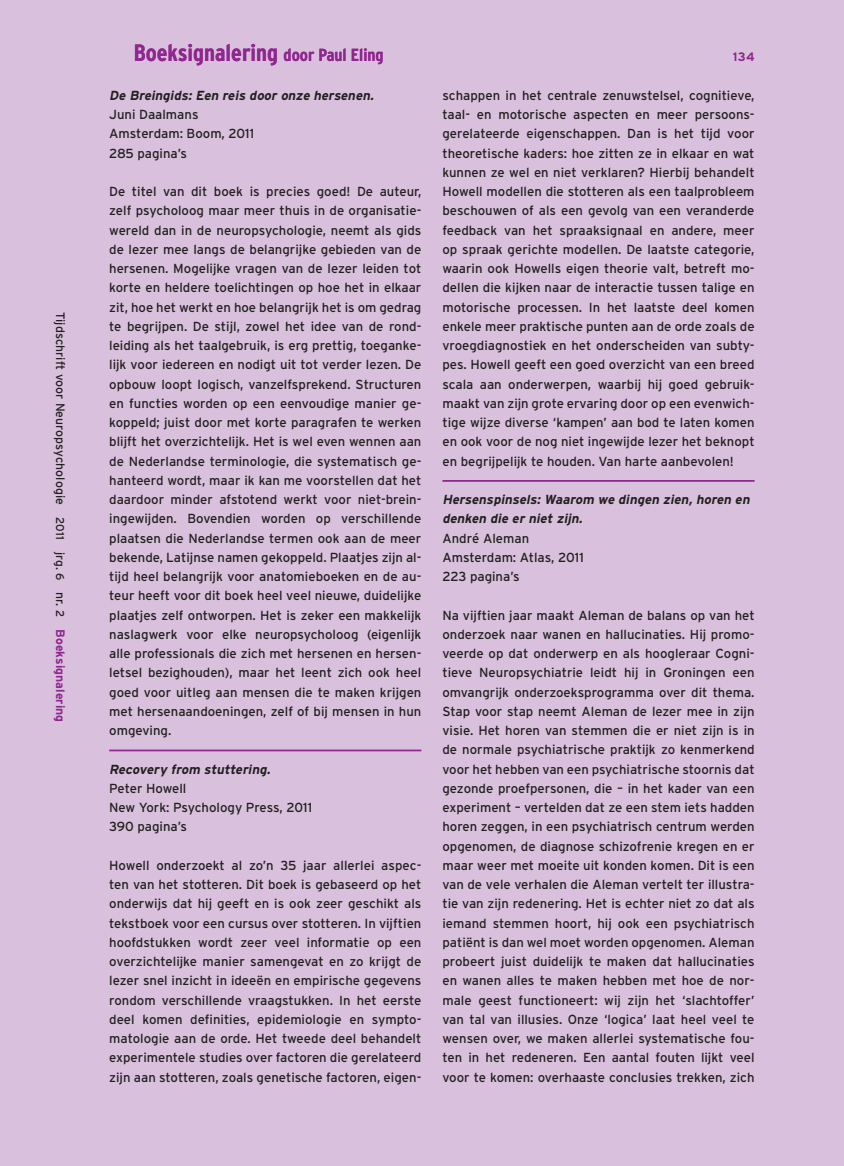
<style>
.page{position:relative;width:844px;height:1166px;background:#fff}
.page>*{position:absolute;margin:0;border:0;box-sizing:border-box;transform-origin:0 0}
.Kopregel-Besprokenbo{font:700 condensed 23.62px "Interstate";color:#90268f}
.Uitgelicht-Besproken{font:13.12px/19.2px "Interstate";color:#231f20;text-align:justify}
.Uitgelicht-Besproken-2{font:italic 700 13.12px/19.2px "Interstate";color:#231f20}
.Margetekst{font:12.25px "Interstate";letter-spacing:.005em;color:#231f20}
.Kopregel{font:700 12.25px "Interstate";color:#90268f}
.s1{font-size:11.38px}
.s2{font-size:11.9px}
.s3{font-weight:700;color:#90268f}
.s4{font-size:17.5px}
</style>
<div class="page">
<div style="left:0;top:0;width:843px;height:1166px;background:#d9c1dd"></div>
<hr style="left:109px;top:749px;width:312px;height:2px;background:#90268f">
<hr style="left:442px;top:480px;width:312px;height:2px;background:#90268f">
<p class="Margetekst" style="left:67px;top:312px;width:412px;rotate:90deg">Tijdschrift voor Neuropsychologie <span class="s1">2011</span> <span class="s2">jrg.</span> <span class="s1">6</span> nr. <span class="s1">2</span> <span class="s3">Boeksignalering</span></p>
<p class="Kopregel-Besprokenbo" style="left:134px;top:40px;width:251px">Boeksignalering <span class="s4">door Paul Eling</span></p>
<p class="Uitgelicht-Besproken-2" style="left:109px;top:85px;width:268px">De Breingids: Een reis door onze hersenen.</p>
<p class="Uitgelicht-Besproken" style="left:109px;top:105px;width:146px;text-align:left">Juni Daalmans<br>Amsterdam: Boom, 2011<br>285 pagina’s</p>
<p class="Uitgelicht-Besproken" style="left:109px;top:182px;width:313px">De titel van dit boek is precies goed! De auteur, zelf psycholoog maar meer thuis in de organisatie&shy;wereld dan in de neuropsychologie, neemt als gids de lezer mee langs de belangrijke gebieden van de hersenen. Mogelijke vragen van de lezer leiden tot korte en heldere toelichtingen op hoe het in elkaar zit, hoe het werkt en hoe belangrijk het is om gedrag te begrijpen. De stijl, zowel het idee van de rond&shy;leiding als het taalgebruik, is erg prettig, toeganke&shy;lijk voor iedereen en nodigt uit tot verder lezen. De opbouw loopt logisch, vanzelfsprekend. Structuren en functies worden op een eenvoudige manier ge&shy;koppeld; juist door met korte paragrafen te werken blijft het overzichtelijk. Het is wel even wennen aan de Nederlandse terminologie, die systematisch ge&shy;hanteerd wordt, maar ik kan me voorstellen dat het daardoor minder afstotend werkt voor niet-brein&shy;ingewijden. Bovendien worden op verschillende plaatsen die Nederlandse termen ook aan de meer bekende, Latijnse namen gekoppeld. Plaatjes zijn al&shy;tijd heel belangrijk voor anatomieboeken en de au&shy;teur heeft voor dit boek heel veel nieuwe, duidelijke plaatjes zelf ontworpen. Het is zeker een makkelijk naslagwerk voor elke neuropsycholoog (eigenlijk alle professionals die zich met hersenen en hersen&shy;letsel bezighouden), maar het leent zich ook heel goed voor uitleg aan mensen die te maken krijgen met hersenaandoeningen, zelf of bij mensen in hun omgeving.</p>
<p class="Uitgelicht-Besproken-2" style="left:109px;top:759px;width:165px">Recovery from stuttering.</p>
<p class="Uitgelicht-Besproken" style="left:109px;top:778px;width:204px;text-align:left">Peter Howell<br>New York: Psychology Press, 2011<br>390 pagina’s</p>
<p class="Uitgelicht-Besproken" style="left:109px;top:855px;width:313px">Howell onderzoekt al zo’n 35 jaar allerlei aspec&shy;ten van het stotteren. Dit boek is gebaseerd op het onderwijs dat hij geeft en is ook zeer geschikt als tekstboek voor een cursus over stotteren. In vijftien hoofdstukken wordt zeer veel informatie op een overzichtelijke manier samengevat en zo krijgt de lezer snel inzicht in ideeën en empirische gegevens rondom verschillende vraagstukken. In het eerste deel komen definities, epidemiologie en sympto&shy;matologie aan de orde. Het tweede deel behandelt experimentele studies over factoren die gerelateerd zijn aan stotteren, zoals genetische factoren, eigen-</p>
<p class="Kopregel" style="left:732px;top:50px;width:23px">134</p>
<p class="Uitgelicht-Besproken" style="left:442px;top:85px;width:313px">schappen in het centrale zenuwstelsel, cognitieve, taal- en motorische aspecten en meer persoons&shy;gerelateerde eigenschappen. Dan is het tijd voor theoretische kaders: hoe zitten ze in elkaar en wat kunnen ze wel en niet verklaren? Hierbij behandelt Howell modellen die stotteren als een taalprobleem beschouwen of als een gevolg van een veranderde feedback van het spraaksignaal en andere, meer op spraak gerichte modellen. De laatste categorie, waarin ook Howells eigen theorie valt, betreft mo&shy;dellen die kijken naar de interactie tussen talige en motorische processen. In het laatste deel komen enkele meer praktische punten aan de orde zoals de vroegdiagnostiek en het onderscheiden van subty&shy;pes. Howell geeft een goed overzicht van een breed scala aan onderwerpen, waarbij hij goed gebruik&shy;maakt van zijn grote ervaring door op een evenwich&shy;tige wijze diverse ‘kampen’ aan bod te laten komen en ook voor de nog niet ingewijde lezer het beknopt en begrijpelijk te houden. Van harte aanbevolen!</p>
<p class="Uitgelicht-Besproken-2" style="left:442px;top:490px;width:311px">Hersenspinsels: Waarom we dingen zien, horen en denken die er niet zijn.</p>
<p class="Uitgelicht-Besproken" style="left:442px;top:528px;width:143px;text-align:left">André Aleman<br>Amsterdam: Atlas, 2011<br>223 pagina’s</p>
<p class="Uitgelicht-Besproken" style="left:442px;top:605px;width:313px">Na vijftien jaar maakt Aleman de balans op van het onderzoek naar wanen en hallucinaties. Hij promo&shy;veerde op dat onderwerp en als hoogleraar Cogni&shy;tieve Neuropsychiatrie leidt hij in Groningen een omvangrijk onderzoeksprogramma over dit thema.<br>Stap voor stap neemt Aleman de lezer mee in zijn visie. Het horen van stemmen die er niet zijn is in de normale psychiatrische praktijk zo kenmerkend voor het hebben van een psychiatrische stoornis dat gezonde proefpersonen, die – in het kader van een experiment – vertelden dat ze een stem iets hadden horen zeggen, in een psychiatrisch centrum werden opgenomen, de diagnose schizofrenie kregen en er maar weer met moeite uit konden komen. Dit is een van de vele verhalen die Aleman vertelt ter illustra&shy;tie van zijn redenering. Het is echter niet zo dat als iemand stemmen hoort, hij ook een psychiatrisch patiënt is dan wel moet worden opgenomen. Aleman probeert juist duidelijk te maken dat hallucinaties en wanen alles te maken hebben met hoe de nor&shy;male geest functioneert: wij zijn het ‘slachtoffer’ van tal van illusies. Onze ‘logica’ laat heel veel te wensen over, we maken allerlei systematische fou&shy;ten in het redeneren. Een aantal fouten lijkt veel voor te komen: overhaaste conclusies trekken, zich</p>
</div>
